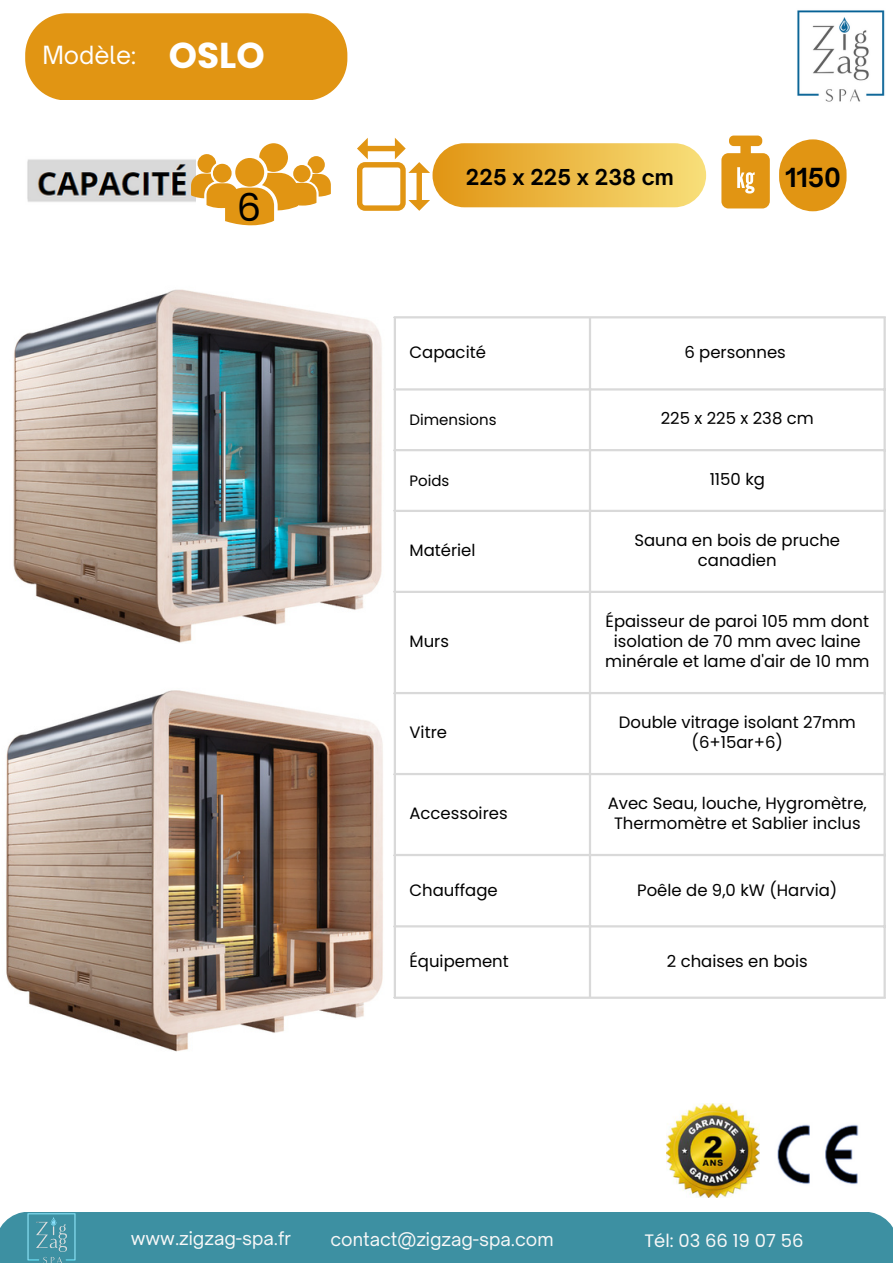
<style>
.page{position:relative;width:893px;height:1264px;background:#fff}
.page>*{position:absolute;margin:0;border:0;box-sizing:border-box;transform-origin:0 0}
.t1{font:38.4px "Poppins";color:#000}
.t2{font:700 36px "Poppins";color:#fff}
.t3{font:700 25.2px "Open Sauce One";color:#000}
.t4{font:24px "Open Sauce One";color:#fff}
.t5{font:700 21px "Open Sauce One";color:#000}
.t6{font:18px "Open Sauce One";color:#f8f8f8}
.t7{font:18px "Poppins";color:#f8f8f8}
.t8{font:16.5px/20.2px "Poppins";color:#000;text-align:center}
.t9{font:15px "Poppins";color:#000}
</style>
<div class="page">
<div style="left:25px;top:13px;width:322px;height:87px;background:#e19513"></div>
<hr style="left:394px;top:318px;width:2px;height:678px;background:#d9d9d9">
<hr style="left:589px;top:318px;width:2px;height:678px;background:#d9d9d9">
<hr style="left:883px;top:318px;width:2px;height:678px;background:#d9d9d9">
<hr style="left:394px;top:316px;width:491px;height:2px;background:#d9d9d9">
<hr style="left:394px;top:388px;width:491px;height:2px;background:#d9d9d9">
<hr style="left:394px;top:449px;width:491px;height:2px;background:#d9d9d9">
<hr style="left:394px;top:510px;width:491px;height:2px;background:#d9d9d9">
<hr style="left:394px;top:590px;width:491px;height:3px;background:#d9d9d9">
<hr style="left:394px;top:692px;width:491px;height:2px;background:#d9d9d9">
<hr style="left:394px;top:773px;width:491px;height:2px;background:#d9d9d9">
<hr style="left:394px;top:853px;width:491px;height:3px;background:#d9d9d9">
<hr style="left:394px;top:925px;width:491px;height:2px;background:#d9d9d9">
<hr style="left:394px;top:996px;width:491px;height:2px;background:#d9d9d9">
<img style="left:797px;top:10px;width:88px;height:92px">
<div style="left:0;top:1212px;width:892px;height:50px;background:#3d90a2"></div>
<img style="left:26px;top:1212px;width:51px;height:50px">
<img style="left:777px;top:1124px;width:82px;height:60px">
<img style="left:667px;top:1103px;width:92px;height:94px">
<img style="left:13px;top:289px;width:369px;height:354px">
<img style="left:6px;top:690px;width:377px;height:362px">
<img style="left:27px;top:159px;width:164px;height:43px">
<svg style="left:191px;top:143px;width:140px;height:82px"></svg>
<svg style="left:357px;top:138px;width:73px;height:73px"></svg>
<div style="left:432px;top:143px;width:274px;height:64px;background:linear-gradient(to right,#e19515,#f8de79);border-radius:32px"></div>
<svg style="left:721px;top:135px;width:48px;height:73px"></svg>
<div style="left:779px;top:139px;width:67px;height:72px;background:#e19513;border-radius:34px"></div>
<p class="t4" style="left:42px;top:40px;width:95px">Modèle:</p>
<p class="t2" style="left:169px;top:31px;width:97px">OSLO</p>
<p class="t1" style="left:237px;top:180px;width:26px">6</p>
<p class="t5" style="left:466px;top:164px;width:209px">225 x 225 x 238 cm</p>
<p class="t3" style="left:785px;top:161px;width:58px">1150</p>
<p class="t8" style="left:409px;top:342px;width:78px">Capacité</p>
<p class="t8" style="left:684px;top:342px;width:103px">6 personnes</p>
<p class="t9" style="left:409px;top:409px;width:89px">Dimensions</p>
<p class="t8" style="left:660px;top:408px;width:154px">225 x 225 x 238 cm</p>
<p class="t9" style="left:409px;top:470px;width:41px">Poids</p>
<p class="t8" style="left:709px;top:469px;width:57px">1150 kg</p>
<p class="t8" style="left:409px;top:540px;width:67px">Matériel</p>
<p class="t8" style="left:634px;top:530px;width:207px">Sauna en bois de pruche canadien</p>
<p class="t8" style="left:409px;top:631px;width:41px">Murs</p>
<p class="t8" style="left:605px;top:611px;width:266px">Épaisseur de paroi 105 mm dont isolation de 70 mm avec laine minérale et lame d'air de 10 mm</p>
<p class="t8" style="left:409px;top:722px;width:39px">Vitre</p>
<p class="t8" style="left:619px;top:712px;width:238px">Double vitrage isolant 27mm (6+15ar+6)</p>
<p class="t8" style="left:409px;top:803px;width:100px">Accessoires</p>
<p class="t8" style="left:607px;top:793px;width:261px">Avec Seau, louche, Hygromètre,<br>Thermomètre et Sablier inclus</p>
<p class="t8" style="left:409px;top:879px;width:90px">Chauffage</p>
<p class="t8" style="left:637px;top:879px;width:202px">Poêle de 9,0 kW (Harvia)</p>
<p class="t8" style="left:409px;top:950px;width:101px">Équipement</p>
<p class="t8" style="left:666px;top:950px;width:142px">2 chaises en bois</p>
<p class="t6" style="left:131px;top:1226px;width:162px">www.zigzag-spa.fr</p>
<p class="t6" style="left:330px;top:1227px;width:224px">contact@zigzag-spa.com</p>
<p class="t7" style="left:644px;top:1227px;width:160px">Tél: 03 66 19 07 56</p>
</div>
